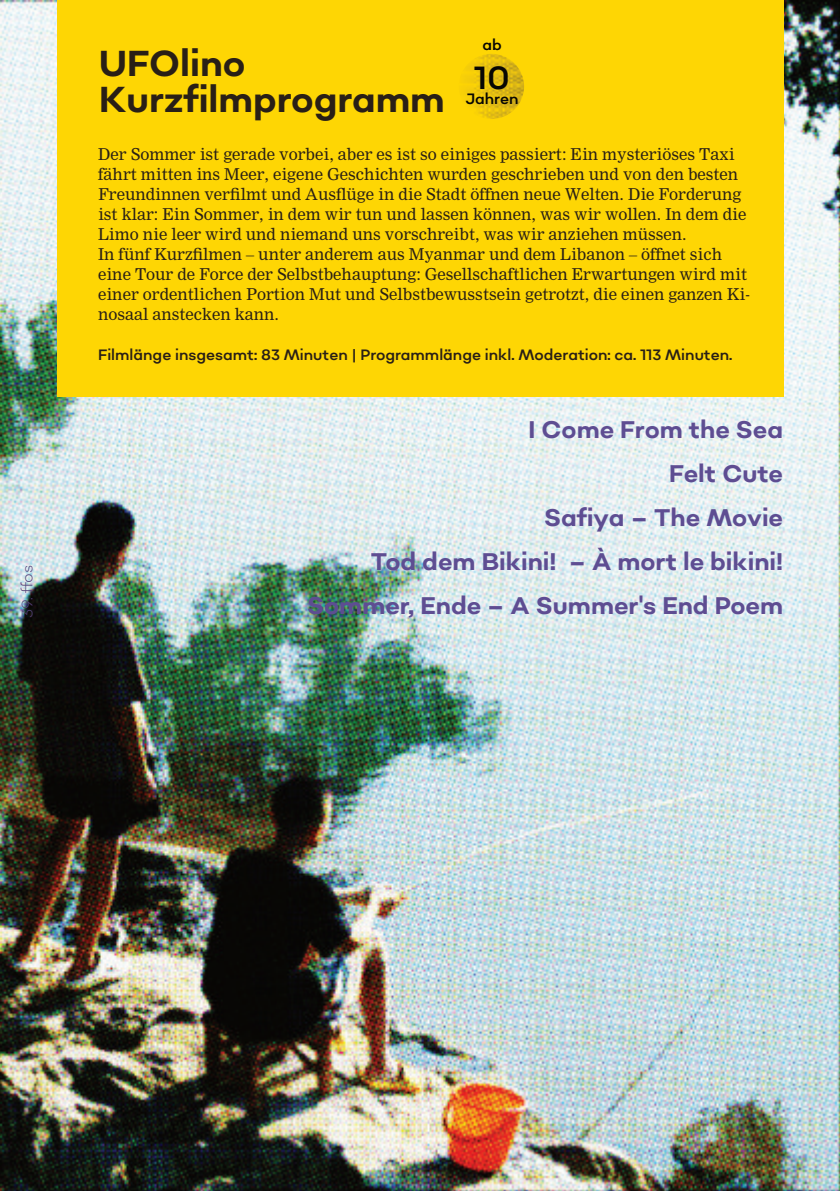
<style>
.page{position:relative;width:840px;height:1191px;background:#fff}
.page>*{position:absolute;margin:0;border:0;box-sizing:border-box;transform-origin:0 0}
.t1{font:700 36px/36px "Sonny Gothic";color:#291f16}
.t2{font:32px "Sonny Gothic";color:#080704}
.t3{font:700 24px/44px "Sonny Gothic";color:#5e4d92;text-align:right}
.t4{font:16px/20px "Nimrod";color:#291f16}
.t5{font:15px "Sonny Gothic";color:#291f16}
.t6{font:15px "Sonny Gothic";color:#080704}
.t7{font:300 15px "Sonny Gothic";color:#52427a}
</style>
<div class="page">
<img style="left:0;top:0;width:839px;height:1191px">
<div style="left:57px;top:0;width:725px;height:396px;background:#fed604"></div>
<img style="left:458px;top:54px;width:66px;height:65px;border-radius:50%">
<p class="t7" style="left:17px;top:617px;width:54px;rotate:-90deg">39. ffos</p>
<h1 class="t1" style="left:99px;top:47px;width:347px">UFOlino<br>Kurzfilmprogramm</h1>
<p class="t6" style="left:482px;top:35px;width:21px">ab</p>
<h2 class="t2" style="left:474px;top:57px;width:36px">10</h2>
<p class="t6" style="left:465px;top:89px;width:54px">Jahren</p>
<p class="t4" style="left:98px;top:145px;width:652px">Der Sommer ist gerade vorbei, aber es ist so einiges passiert: Ein mysteriöses Taxi fährt mitten ins Meer, eigene Geschichten wurden geschrieben und von den besten Freundinnen verfilmt und Ausflüge in die Stadt öffnen neue Welten. Die Forderung ist klar: Ein Sommer, in dem wir tun und lassen können, was wir wollen. In dem die Limo nie leer wird und niemand uns vorschreibt, was wir anziehen müssen.<br>In fünf Kurzfilmen – unter anderem aus Myanmar und dem Libanon – öffnet sich eine Tour de Force der Selbstbehauptung: Gesellschaftlichen Erwartungen wird mit einer ordentlichen Portion Mut und Selbstbewusstsein getrotzt, die einen ganzen Ki&shy;nosaal anstecken kann.</p>
<p class="t5" style="left:98px;top:345px;width:635px">Filmlänge insgesamt: 83 Minuten | Programmlänge inkl. Moderation: ca. 113 Minuten.</p>
<h3 class="t3" style="left:307px;top:408px;width:477px">I Come From the Sea<br>Felt Cute<br>Safiya – The Movie<br>Tod dem Bikini! – À mort le bikini!<br>Sommer, Ende – A Summer's End Poem</h3>
</div>
